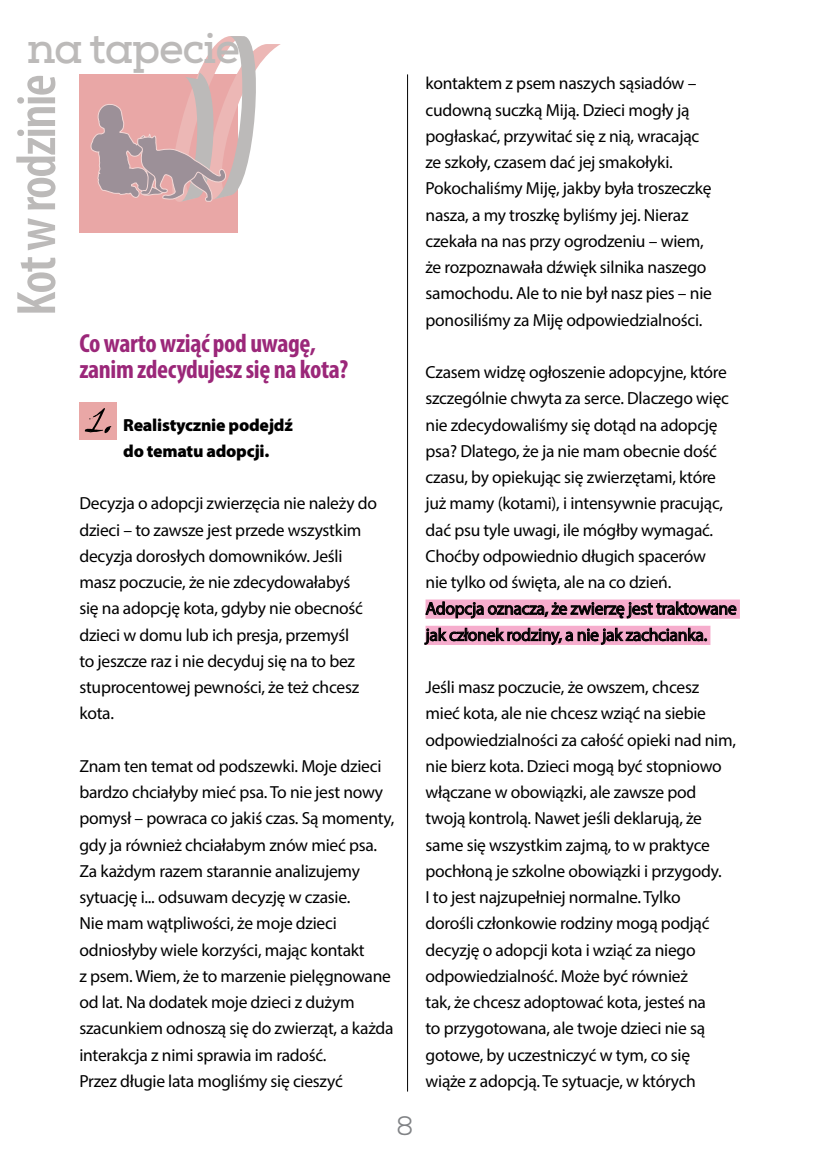
<style>
.page{position:relative;width:819px;height:1166px;background:#fff}
.page>*{position:absolute;margin:0;border:0;box-sizing:border-box;transform-origin:0 0}
.t1{font:600 condensed 56px "Myriad Pro";letter-spacing:-.03em;color:#bcbab9}
.t2{font:700 42px "Nexa Slab";letter-spacing:-.03em;color:#bcbab9}
.t3{font:700 condensed 26.25px/26.2px "Myriad Pro";letter-spacing:-.015em;color:#9b2779}
.t4{font:26.25px "Nexa Slab";color:#808285;scale:.91 1}
.t5{font:17.5px/26.2px "Myriad Pro";letter-spacing:-.015em;color:#000}
.t6{font:900 17.5px/26.2px "Myriad Pro";letter-spacing:-.015em;color:#000}
</style>
<div class="page">
<hr style="left:407px;top:74px;width:1px;height:1017px;background:#000">
<div style="left:79px;top:74px;width:158px;height:159px;background:#e9a7a6"></div>
<svg style="left:90px;top:36px;width:191px;height:170px"></svg>
<div style="left:425px;top:599px;width:314px;height:20px;background:#f6adcd"></div>
<div style="left:425px;top:626px;width:285px;height:19px;background:#f6adcd"></div>
<div style="left:79px;top:402px;width:38px;height:37px;background:#e9a7a6"></div>
<svg style="left:85px;top:408px;width:26px;height:25px"></svg>
<h2 class="t2" style="left:27px;top:24px;width:215px">na tapecie</h2>
<h1 class="t1" style="left:2px;top:316px;width:243px;rotate:-90deg">Kot w rodzinie</h1>
<h3 class="t3" style="left:79px;top:329px;width:270px">Co warto wziąć pod uwagę, zanim zdecydujesz się na kota?</h3>
<p class="t6" style="left:123px;top:411px;width:171px">Realistycznie podejdź do tematu adopcji.</p>
<p class="t5" style="left:79px;top:490px;width:299px">Decyzja o adopcji zwierzęcia nie należy do dzieci – to zawsze jest przede wszystkim decyzja dorosłych domowników. Jeśli masz poczucie, że nie zdecydowałabyś<br>się na adopcję kota, gdyby nie obecność dzieci w domu lub ich presja, przemyśl<br>to jeszcze raz i nie decyduj się na to bez stuprocentowej pewności, że też chcesz kota.</p>
<p class="t5" style="left:79px;top:752px;width:316px">Znam ten temat od podszewki. Moje dzieci bardzo chciałyby mieć psa. To nie jest nowy pomysł – powraca co jakiś czas. Są momenty, gdy ja również chciałabym znów mieć psa.<br>Za każdym razem starannie analizujemy sytuację i... odsuwam decyzję w czasie.<br>Nie mam wątpliwości, że moje dzieci odniosłyby wiele korzyści, mając kontakt<br>z psem. Wiem, że to marzenie pielęgnowane od lat. Na dodatek moje dzieci z dużym szacunkiem odnoszą się do zwierząt, a każda interakcja z nimi sprawia im radość.<br>Przez długie lata mogliśmy się cieszyć</p>
<h3 class="t4" style="left:396px;top:1110px;width:20px">8</h3>
<p class="t5" style="left:425px;top:70px;width:288px">kontaktem z psem naszych sąsiadów – cudowną suczką Miją. Dzieci mogły ją pogłaskać, przywitać się z nią, wracając ze szkoły, czasem dać jej smakołyki.<br>Pokochaliśmy Miję, jakby była troszeczkę nasza, a my troszkę byliśmy jej. Nieraz czekała na nas przy ogrodzeniu – wiem, że rozpoznawała dźwięk silnika naszego samochodu. Ale to nie był nasz pies – nie ponosiliśmy za Miję odpowiedzialności.</p>
<p class="t5" style="left:425px;top:359px;width:313px">Czasem widzę ogłoszenie adopcyjne, które szczególnie chwyta za serce. Dlaczego więc nie zdecydowaliśmy się dotąd na adopcję psa? Dlatego, że ja nie mam obecnie dość czasu, by opiekując się zwierzętami, które już mamy (kotami), i intensywnie pracując, dać psu tyle uwagi, ile mógłby wymagać.<br>Choćby odpowiednio długich spacerów<br>nie tylko od święta, ale na co dzień.<br>Adopcja oznacza, że zwierzę jest traktowane jak członek rodziny, a nie jak zachcianka.</p>
<p class="t5" style="left:425px;top:674px;width:312px">Jeśli masz poczucie, że owszem, chcesz mieć kota, ale nie chcesz wziąć na siebie odpowiedzialności za całość opieki nad nim, nie bierz kota. Dzieci mogą być stopniowo włączane w obowiązki, ale zawsze pod twoją kontrolą. Nawet jeśli deklarują, że same się wszystkim zajmą, to w praktyce pochłoną je szkolne obowiązki i przygody.<br>I to jest najzupełniej normalne. Tylko<br>dorośli członkowie rodziny mogą podjąć decyzję o adopcji kota i wziąć za niego odpowiedzialność. Może być również<br>tak, że chcesz adoptować kota, jesteś na<br>to przygotowana, ale twoje dzieci nie są gotowe, by uczestniczyć w tym, co się<br>wiąże z adopcją. Te sytuacje, w których</p>
</div>
